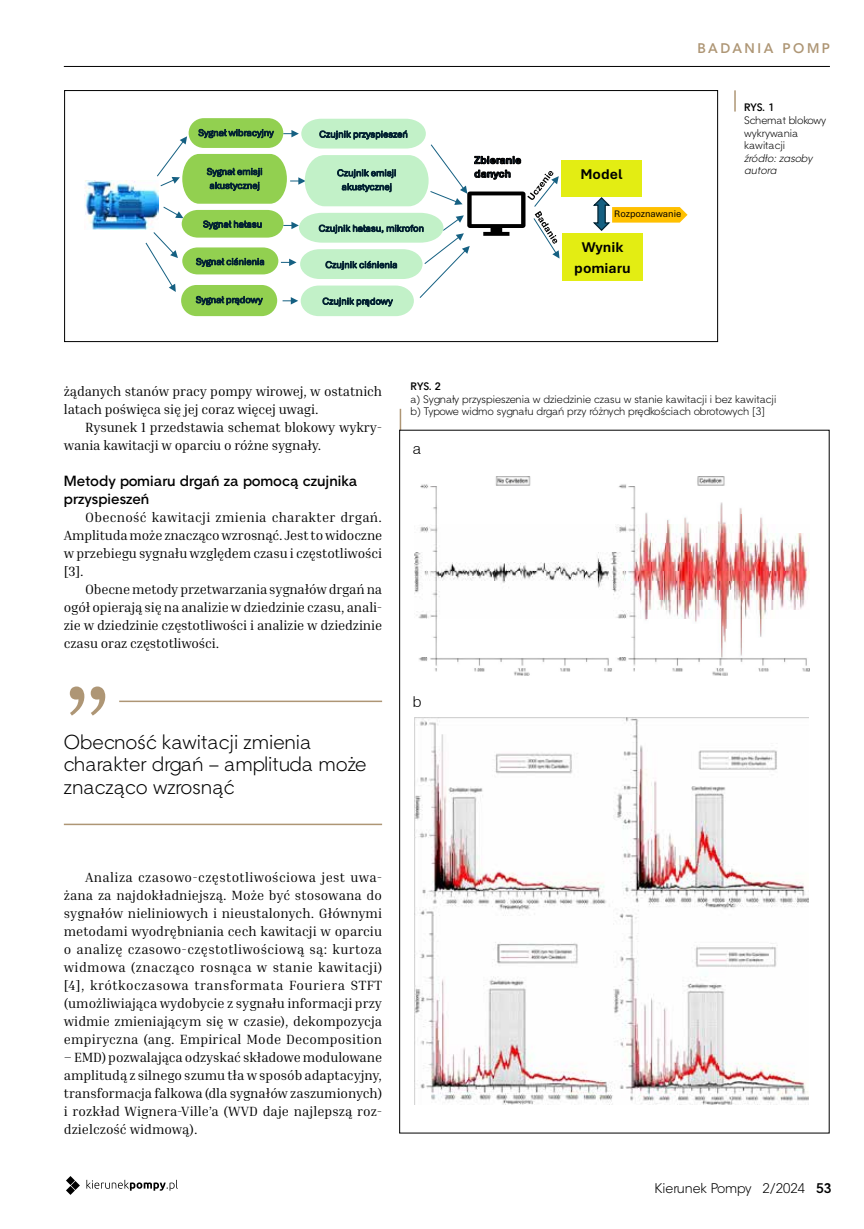
<style>
.page{position:relative;width:864px;height:1229px;background:#fff}
.page>*{position:absolute;margin:0;border:0;box-sizing:border-box;transform-origin:0 0}
.t1{font:600 99px "Century 751 BT";color:#ae9675}
.t2{font:19.5px/22.5px "Straight EFN";color:#000}
.t3{font:300 15px "Swiss 721 BT";color:#000}
.t4{font:700 14.85px/21px "Aptos";color:#000;text-align:center}
.t5{font:700 14.25px/18px "Straight EFN";color:#000}
.t6{font:13.5px/18px "Inria Serif";letter-spacing:-.01em;color:#000;text-align:justify}
.t7{font:13.5px "Straight EFN";color:#000}
.t8{font:700 13.5px "Straight EFN";letter-spacing:.19em;color:#ae9675}
.t9{font:12.9px "Aptos";color:#000}
.t10{font:10.5px/12.6px "Straight EFN";color:#000}
.t11{font:italic 10.5px/12.6px "Straight EFN";color:#000}
.t12{font:700 10.5px "Straight EFN";color:#000}
.t13{font:9.9px "Aptos";letter-spacing:-.005em;color:#000}
.s1{font-weight:700}
</style>
<div class="page">
<hr style="left:64px;top:66px;width:765px;height:1px;background:#000">
<div style="left:64px;top:90px;width:653px;height:252px;border:1px solid #000"></div>
<img style="left:85px;top:181px;width:60px;height:49px">
<svg style="left:188px;top:118px;width:95px;height:30px"></svg>
<div style="left:561px;top:160px;width:80px;height:37px;background:#e3ed13"></div>
<div style="left:562px;top:233px;width:80px;height:48px;background:#e3ed13"></div>
<svg style="left:145px;top:119px;width:414px;height:197px"></svg>
<svg style="left:593px;top:196px;width:94px;height:35px"></svg>
<img style="left:612px;top:208px;width:70px;height:14px">
<svg style="left:734px;top:90px;width:1px;height:22px"></svg>
<hr style="left:399px;top:409px;width:2px;height:21px;background:#ae9675">
<img style="left:414px;top:477px;width:395px;height:199px">
<img style="left:414px;top:718px;width:393px;height:387px">
<hr style="left:119px;top:700px;width:263px;height:2px;background:#ae9675">
<hr style="left:64px;top:824px;width:318px;height:1px;background:#ae9675">
<svg style="left:86px;top:1180px;width:92px;height:11px"></svg>
<svg style="left:66px;top:1176px;width:14px;height:19px"></svg>
<p class="t8" style="left:697px;top:40px;width:134px">BADANIA POMP</p>
<p class="t4" style="left:580px;top:163px;width:44px">Model</p>
<p class="t13" style="left:614px;top:207px;width:69px">Rozpoznawanie</p>
<p class="t4" style="left:574px;top:236px;width:58px">Wynik pomiaru</p>
<p class="t12" style="left:743px;top:101px;width:32px">RYS. 1</p>
<p class="t10" style="left:743px;top:114px;width:83px">Schemat blokowy wykrywania kawitacji</p>
<p class="t11" style="left:743px;top:152px;width:70px">źródło: zasoby autora</p>
<p class="t6" style="left:64px;top:382px;width:319px">żądanych stanów pracy pompy wirowej, w ostatnich latach poświęca się jej coraz więcej uwagi.</p>
<p class="t6" style="left:64px;top:418px;width:320px;text-indent:21px">Rysunek 1 przedstawia schemat blokowy wykry&shy;wania kawitacji w oparciu o różne sygnały.</p>
<p class="t5" style="left:64px;top:472px;width:295px">Metody pomiaru drgań za pomocą czujnika przyspieszeń</p>
<p class="t6" style="left:64px;top:508px;width:320px;text-indent:21px">Obecność kawitacji zmienia charakter drgań.<br>Amplituda może znacząco wzrosnąć. Jest to widoczne w przebiegu sygnału względem czasu i częstotliwości [3].</p>
<p class="t6" style="left:64px;top:580px;width:320px;text-indent:21px">Obecne metody przetwarzania sygnałów drgań na ogół opierają się na analizie w dziedzinie czasu, anali&shy;zie w dziedzinie częstotliwości i analizie w dziedzinie czasu oraz częstotliwości.</p>
<p class="t12" style="left:410px;top:380px;width:32px">RYS. 2</p>
<p class="t10" style="left:410px;top:393px;width:367px">a) Sygnały przyspieszenia w dziedzinie czasu w stanie kawitacji i bez kawitacji b) Typowe widmo sygnału drgań przy różnych prędkościach obrotowych [3]</p>
<p class="t9" style="left:414px;top:395px;width:384px">to widoczne w przebiegu sygnału względem czasu i częstotliwości [3].</p>
<p class="t3" style="left:412px;top:439px;width:10px">a</p>
<h1 class="t1" style="left:64px;top:604px;width:50px">„</h1>
<p class="t3" style="left:412px;top:692px;width:10px">b</p>
<h2 class="t2" style="left:64px;top:731px;width:304px">Obecność kawitacji zmienia charakter drgań – amplituda może znacząco wzrosnąć</h2>
<p class="t9" style="left:414px;top:686px;width:12px">b)</p>
<p class="t6" style="left:64px;top:868px;width:320px;text-indent:21px">Analiza czasowo-częstotliwościowa jest uwa&shy;żana za najdokładniejszą. Może być stosowana do sygnałów nieliniowych i nieustalonych. Głównymi metodami wyodrębniania cech kawitacji w oparciu o analizę czasowo-częstotliwościową są: kurtoza widmowa (znacząco rosnąca w stanie kawitacji) [4], krótkoczasowa transformata Fouriera STFT (umożliwiająca wydobycie z sygnału informacji przy widmie zmieniającym się w czasie), dekompozycja empiryczna (ang. Empirical Mode Decomposition</p>
<p class="t6" style="left:64px;top:1048px;width:320px">– EMD) pozwalająca odzyskać składowe modulowane amplitudą z silnego szumu tła w sposób adaptacyjny, transformacja falkowa (dla sygnałów zaszumionych) i rozkład Wignera-Ville’a (WVD daje najlepszą roz&shy;dzielczość widmową).</p>
<p class="t7" style="left:654px;top:1180px;width:178px">Kierunek Pompy 2/2024 <span class="s1">53</span></p>
</div>
